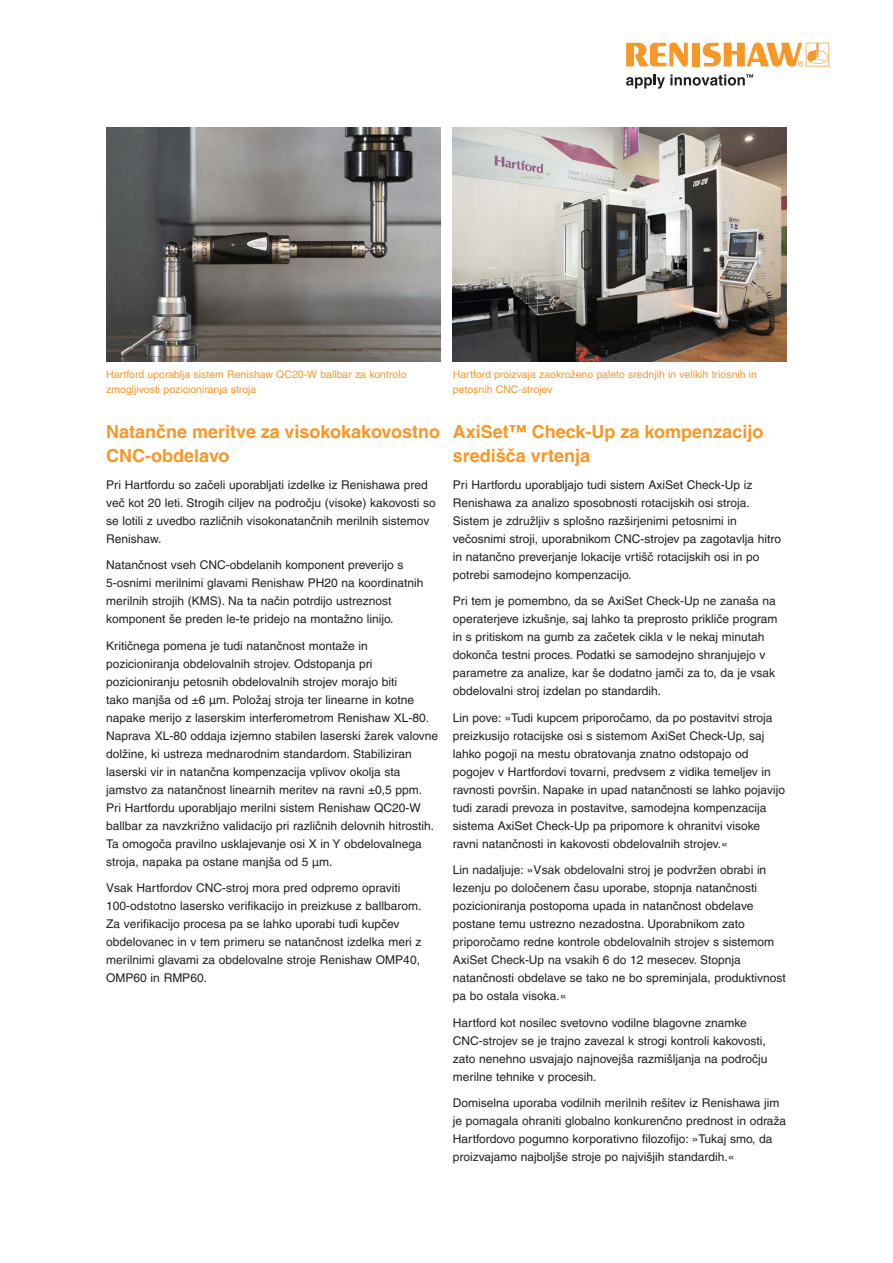
<style>
.page{position:relative;width:893px;height:1263px;background:#fff}
.page>*{position:absolute;margin:0;border:0;box-sizing:border-box;transform-origin:0 0}
.Main_body_heading_te{font:700 18px/24px "Helvetica LT Pro";color:#f79727}
.Main_body_text_8pt{font:12px/18px "Helvetica LT Pro";color:#231f20}
.Caption_text_7pt{font:10.5px/15px "Helvetica LT Pro";color:#f79727}
</style>
<div class="page">
<svg style="left:626px;top:43px;width:62px;height:24px"></svg>
<div style="left:692px;top:43px;width:8px;height:23px;background:#f79727"></div>
<svg style="left:703px;top:43px;width:126px;height:24px"></svg>
<svg style="left:626px;top:74px;width:127px;height:15px"></svg>
<img style="left:106px;top:128px;width:334px;height:233px">
<img style="left:453px;top:128px;width:334px;height:233px">
<p class="Caption_text_7pt" style="left:106px;top:366px;width:302px">Hartford uporablja sistem Renishaw QC20-W ballbar za kontrolo zmogljivosti pozicioniranja stroja</p>
<p class="Caption_text_7pt" style="left:453px;top:366px;width:306px">Hartford proizvaja zaokroženo paleto srednjih in velikih triosnih in petosnih CNC-strojev</p>
<p class="Main_body_heading_te" style="left:106px;top:420px;width:335px">Natančne meritve za visokokakovostno<br>CNC-obdelavo</p>
<p class="Main_body_text_8pt" style="left:106px;top:475px;width:331px">Pri Hartfordu so začeli uporabljati izdelke iz Renishawa pred več kot 20 leti. Strogih ciljev na področju (visoke) kakovosti so se lotili z uvedbo različnih visokonatančnih merilnih sistemov Renishaw.</p>
<p class="Main_body_text_8pt" style="left:106px;top:556px;width:319px">Natančnost vseh CNC-obdelanih komponent preverijo s 5-osnimi merilnimi glavami Renishaw PH20 na koordinatnih merilnih strojih (KMS). Na ta način potrdijo ustreznost komponent še preden le-te pridejo na montažno linijo.</p>
<p class="Main_body_text_8pt" style="left:106px;top:636px;width:333px">Kritičnega pomena je tudi natančnost montaže in pozicioniranja obdelovalnih strojev. Odstopanja pri pozicioniranju petosnih obdelovalnih strojev morajo biti<br>tako manjša od ±6 µm. Položaj stroja ter linearne in kotne napake merijo z laserskim interferometrom Renishaw XL-80.<br>Naprava XL-80 oddaja izjemno stabilen laserski žarek valovne dolžine, ki ustreza mednarodnim standardom. Stabiliziran laserski vir in natančna kompenzacija vplivov okolja sta jamstvo za natančnost linearnih meritev na ravni ±0,5 ppm.<br>Pri Hartfordu uporabljajo merilni sistem Renishaw QC20-W ballbar za navzkrižno validacijo pri različnih delovnih hitrostih.<br>Ta omogoča pravilno usklajevanje osi X in Y obdelovalnega stroja, napaka pa ostane manjša od 5 µm.</p>
<p class="Main_body_text_8pt" style="left:106px;top:879px;width:317px">Vsak Hartfordov CNC-stroj mora pred odpremo opraviti 100-odstotno lasersko verifikacijo in preizkuse z ballbarom.<br>Za verifikacijo procesa pa se lahko uporabi tudi kupčev obdelovanec in v tem primeru se natančnost izdelka meri z merilnimi glavami za obdelovalne stroje Renishaw OMP40, OMP60 in RMP60.</p>
<p class="Main_body_heading_te" style="left:453px;top:420px;width:312px">AxiSet™ Check-Up za kompenzacijo središča vrtenja</p>
<p class="Main_body_text_8pt" style="left:453px;top:475px;width:330px">Pri Hartfordu uporabljajo tudi sistem AxiSet Check-Up iz Renishawa za analizo sposobnosti rotacijskih osi stroja.<br>Sistem je združljiv s splošno razširjenimi petosnimi in večosnimi stroji, uporabnikom CNC-strojev pa zagotavlja hitro in natančno preverjanje lokacije vrtišč rotacijskih osi in po potrebi samodejno kompenzacijo.</p>
<p class="Main_body_text_8pt" style="left:453px;top:592px;width:326px">Pri tem je pomembno, da se AxiSet Check-Up ne zanaša na operaterjeve izkušnje, saj lahko ta preprosto prikliče program in s pritiskom na gumb za začetek cikla v le nekaj minutah dokonča testni proces. Podatki se samodejno shranjujejo v parametre za analize, kar še dodatno jamči za to, da je vsak obdelovalni stroj izdelan po standardih.</p>
<p class="Main_body_text_8pt" style="left:453px;top:708px;width:334px">Lin pove: »Tudi kupcem priporočamo, da po postavitvi stroja preizkusijo rotacijske osi s sistemom AxiSet Check-Up, saj lahko pogoji na mestu obratovanja znatno odstopajo od pogojev v Hartfordovi tovarni, predvsem z vidika temeljev in ravnosti površin. Napake in upad natančnosti se lahko pojavijo tudi zaradi prevoza in postavitve, samodejna kompenzacija sistema AxiSet Check-Up pa pripomore k ohranitvi visoke ravni natančnosti in kakovosti obdelovalnih strojev.«</p>
<p class="Main_body_text_8pt" style="left:453px;top:861px;width:335px">Lin nadaljuje: »Vsak obdelovalni stroj je podvržen obrabi in lezenju po določenem času uporabe, stopnja natančnosti pozicioniranja postopoma upada in natančnost obdelave postane temu ustrezno nezadostna. Uporabnikom zato priporočamo redne kontrole obdelovalnih strojev s sistemom AxiSet Check-Up na vsakih 6 do 12 mesecev. Stopnja natančnosti obdelave se tako ne bo spreminjala, produktivnost pa bo ostala visoka.«</p>
<p class="Main_body_text_8pt" style="left:453px;top:1013px;width:316px">Hartford kot nosilec svetovno vodilne blagovne znamke CNC-strojev se je trajno zavezal k strogi kontroli kakovosti, zato nenehno usvajajo najnovejša razmišljanja na področju merilne tehnike v procesih.</p>
<p class="Main_body_text_8pt" style="left:453px;top:1094px;width:335px">Domiselna uporaba vodilnih merilnih rešitev iz Renishawa jim je pomagala ohraniti globalno konkurenčno prednost in odraža Hartfordovo pogumno korporativno filozofijo: »Tukaj smo, da proizvajamo najboljše stroje po najvišjih standardih.«</p>
</div>
